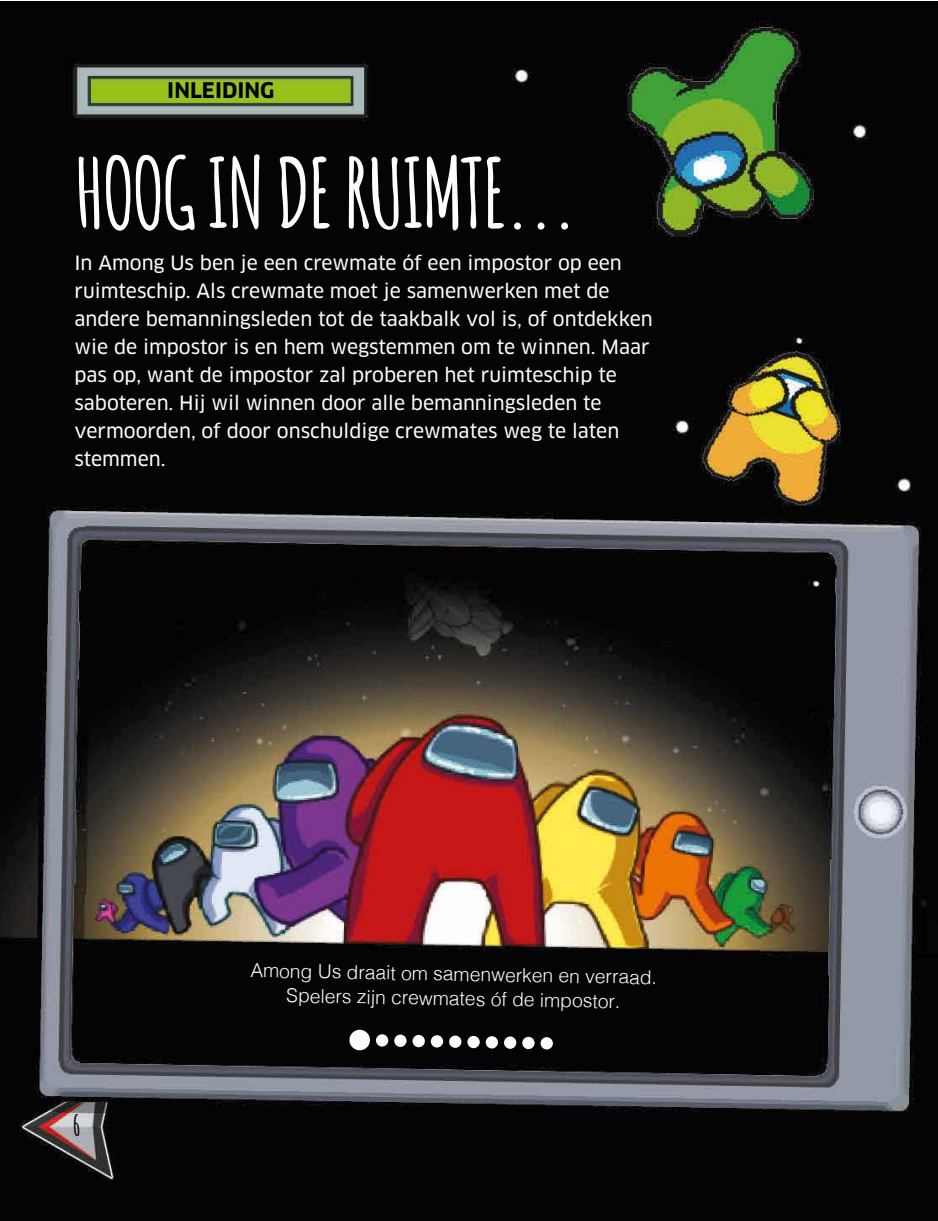
<style>
.page{position:relative;width:938px;height:1221px;background:#fff}
.page>*{position:absolute;margin:0;border:0;box-sizing:border-box;transform-origin:0 0}
.t1{font:700 94.5px "Amatic SC";letter-spacing:-.04em;color:#fdfdfd}
.t2{font:700 28px "Amatic SC";color:#000}
.t3{font:700 21px "Clan";color:#000}
.t4{font:19.25px/28px "Clan News";color:#fdfdfd}
.t5{font:300 19.25px/24.5px "Helvetica";color:#fdfdfd;text-align:center}
</style>
<div class="page">
<img style="left:0;top:2px;width:938px;height:1218px">
<div style="left:349px;top:1029px;width:21px;height:21px;background:#fdfdfd;border-radius:50%"></div>
<div style="left:376px;top:1034px;width:12px;height:12px;background:#fdfdfd;border-radius:50%"></div>
<svg style="left:412px;top:1034px;width:13px;height:13px"></svg>
<div style="left:449px;top:1035px;width:12px;height:12px;background:#fdfdfd;border-radius:50%"></div>
<div style="left:485px;top:1036px;width:13px;height:12px;background:#fdfdfd;border-radius:50%"></div>
<div style="left:522px;top:1036px;width:12px;height:13px;background:#fdfdfd;border-radius:50%"></div>
<div style="left:394px;top:1034px;width:12px;height:12px;background:#fdfdfd;border-radius:50%"></div>
<div style="left:431px;top:1035px;width:12px;height:12px;background:#fdfdfd;border-radius:50%"></div>
<svg style="left:467px;top:1035px;width:13px;height:13px"></svg>
<div style="left:504px;top:1036px;width:12px;height:12px;background:#fdfdfd;border-radius:50%"></div>
<div style="left:540px;top:1037px;width:13px;height:12px;background:#fdfdfd;border-radius:50%"></div>
<p class="t3" style="left:167px;top:77px;width:109px">INLEIDING</p>
<h1 class="t1" style="left:74px;top:120px;width:505px">HOOG IN DE RUIMTE...</h1>
<p class="t4" style="left:74px;top:249px;width:580px">In Among Us ben je een crewmate óf een impostor op een ruimteschip. Als crewmate moet je samenwerken met de andere bemanningsleden tot de taakbalk vol is, of ontdekken wie de impostor is en hem wegstemmen om te winnen. Maar pas op, want de impostor zal proberen het ruimteschip te saboteren. Hij wil winnen door alle bemanningsleden te vermoorden, of door onschuldige crewmates weg te laten stemmen.</p>
<h2 class="t2" style="left:73px;top:1104px;width:9px">6</h2>
<p class="t5" style="left:251px;top:956px;width:408px;rotate:1deg">Among Us draait om samenwerken en verraad.<br>Spelers zijn crewmates óf de impostor.</p>
</div>
